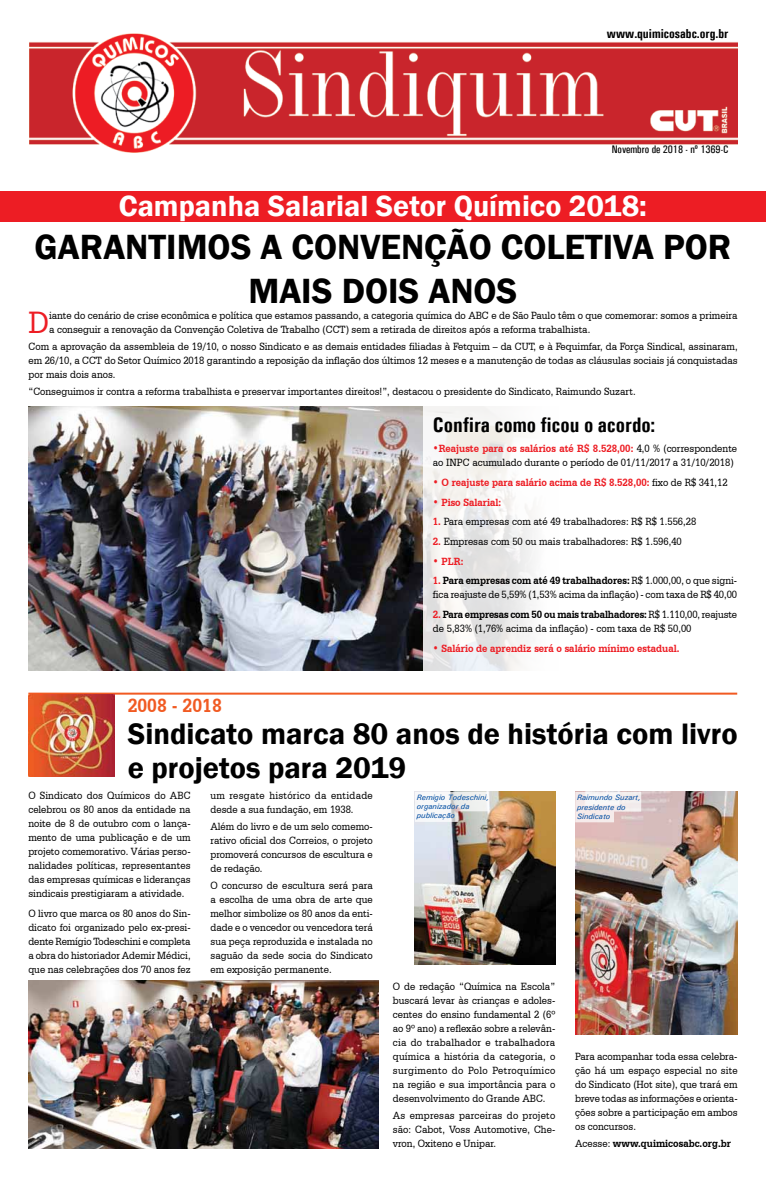
<style>
.page{position:relative;width:766px;height:1191px;background:#fff}
.page>*{position:absolute;margin:0;border:0;box-sizing:border-box;transform-origin:0 0}
.t1{font:600 36px/43.2px "Franklin Gothic";color:#000;text-align:center}
.t2{font:32.5px "Serifa BT";color:#ed1d24;scale:.9 1}
.t3{font:600 30.4px/33.3px "Franklin Gothic";color:#000}
.t4{font:600 30px "Franklin Gothic";color:#fff}
.t5{font:700 condensed 21px "Univers";color:#000}
.t6{font:700 20px "Serifa BT";color:#f15a22;scale:.9 1}
.t7{font:700 condensed 13px "Univers";color:#000}
.t8{font:11px/14px "Serifa BT";color:#000;text-align:justify;scale:.9 1}
.t9{font:700 11px "Serifa BT";color:#ed1d24;scale:.9 1}
.t10{font:11px/14px "Serifa BT";letter-spacing:.025em;color:#000;scale:.9 1}
.t11{font:700 11px "Serifa BT";color:#000;scale:.9 1}
.t12{font:500 condensed 11px "Univers";color:#000}
.t13{font:italic 500 7.8px/9.3px "Univers";color:#034ea2}
.s1{font-weight:700;color:#ed1d24}
.s2{font-weight:400;color:#000}
.s3{font-weight:700}
.s4{font-weight:400}
</style>
<div class="page">
<div style="left:0;top:191px;width:765px;height:30px;background:#ed1d24"></div>
<img style="left:30px;top:33px;width:707px;height:120px">
<hr style="left:28px;top:692px;width:709px;height:2px;background:#f15a22">
<img style="left:29px;top:694px;width:85px;height:82px">
<img style="left:415px;top:792px;width:140px;height:172px">
<img style="left:29px;top:980px;width:349px;height:168px">
<img style="left:575px;top:792px;width:162px;height:242px">
<img style="left:29px;top:407px;width:393px;height:263px">
<svg style="left:422px;top:406px;width:112px;height:265px"></svg>
<svg style="left:415px;top:792px;width:73px;height:30px"></svg>
<svg style="left:575px;top:792px;width:66px;height:30px"></svg>
<p class="t7" style="left:606px;top:26px;width:123px">www.quimicosabc.org.br</p>
<p class="t12" style="left:611px;top:143px;width:118px">Novembro de 2018 - nº 1369-C</p>
<h3 class="t4" style="left:119px;top:188px;width:529px">Campanha Salarial Setor Químico 2018:</h3>
<h1 class="t1" style="left:34px;top:226px;width:698px">Garantimos a Convenção Coletiva por mais DOIS anos</h1>
<h2 class="t2" style="left:29px;top:303px;width:24px">D</h2>
<p class="t8" style="left:49px;top:309px;width:766px">iante do cenário de crise econômica e política que estamos passando, a categoria química do ABC e de São Paulo têm o que comemorar: somos a primeira a conseguir a renovação da Convenção Coletiva de Trabalho (CCT) sem a retirada de direitos após a reforma trabalhista.</p>
<p class="t8" style="left:29px;top:339px;width:789px">Com a aprovação da assembleia de 19/10, o nosso Sindicato e as demais entidades filiadas à Fetquim – da CUT, e à Fequimfar, da Força Sindical, assinaram, em 26/10, a CCT do Setor Químico 2018 garantindo a reposição da inflação dos últimos 12 meses e a manutenção de todas as cláusulas sociais já conquistadas por mais dois anos.</p>
<p class="t8" style="left:29px;top:384px;width:676px">“Conseguimos ir contra a reforma trabalhista e preservar importantes direitos!”, destacou o presidente do Sindicato, Raimundo Suzart.</p>
<h3 class="t5" style="left:433px;top:412px;width:224px">Confira como ficou o acordo:</h3>
<p class="t8" style="left:433px;top:441px;width:339px"><span class="s1">•Reajuste para os salários até R$ 8.528,00:</span> 4,0 % (correspondente ao INPC acumulado durante o período de 01/11/2017 a 31/10/2018)</p>
<p class="t9" style="left:433px;top:475px;width:329px">• O reajuste para salário acima de R$ 8.528,00: <span class="s2">fixo de R$ 341,12</span></p>
<p class="t9" style="left:433px;top:495px;width:77px">• Piso Salarial:</p>
<p class="t8" style="left:433px;top:514px;width:294px"><span class="s1">1.</span> Para empresas com até 49 trabalhadores: R$ R$ 1.556,28</p>
<p class="t8" style="left:433px;top:534px;width:278px"><span class="s1">2.</span> Empresas com 50 ou mais trabalhadores: R$ 1.596,40</p>
<p class="t9" style="left:433px;top:554px;width:35px">• PLR:</p>
<p class="t8" style="left:433px;top:573px;width:339px"><span class="s1">1.</span> <span class="s3">Para empresas com até 49 trabalhadores:</span> R$ 1.000,00, o que signi&shy;fica reajuste de 5,59% (1,53% acima da inflação) - com taxa de R$ 40,00</p>
<p class="t8" style="left:433px;top:607px;width:339px"><span class="s1">2.</span> <span class="s3">Para empresas com 50 ou mais trabalhadores:</span> R$ 1.110,00, reajuste de 5,83% (1,76% acima da inflação) - com taxa de R$ 50,00</p>
<p class="t9" style="left:433px;top:641px;width:275px">• Salário de aprendiz será o salário mínimo estadual.</p>
<h3 class="t6" style="left:128px;top:693px;width:106px">2008 - 2018</h3>
<h3 class="t3" style="left:128px;top:718px;width:611px">Sindicato marca 80 anos de história com livro e projetos para 2019</h3>
<p class="t8" style="left:28px;top:788px;width:182px">O Sindicato dos Químicos do ABC celebrou os 80 anos da entidade na noite de 8 de outubro com o lança&shy;mento de uma publicação e de um projeto comemorativo. Várias perso&shy;nalidades políticas, representantes das empresas químicas e lideranças sindicais prestigiaram a atividade.</p>
<p class="t8" style="left:28px;top:905px;width:182px">O livro que marca os 80 anos do Sin&shy;dicato foi organizado pelo ex-presi&shy;dente Remígio Todeschini e completa a obra do historiador Ademir Médici, que nas celebrações dos 70 anos fez</p>
<p class="t10" style="left:210px;top:788px;width:182px">um resgate histórico da entidade desde a sua fundação, em 1938.</p>
<p class="t8" style="left:210px;top:819px;width:182px">Além do livro e de um selo comemo&shy;rativo oficial dos Correios, o projeto promoverá concursos de escultura e de redação.</p>
<p class="t8" style="left:210px;top:878px;width:182px">O concurso de escultura será para a escolha de uma obra de arte que melhor simbolize os 80 anos da enti&shy;dade e o vencedor ou vencedora terá sua peça reproduzida e instalada no saguão da sede socia do Sindicato em exposição permanente.</p>
<p class="t13" style="left:416px;top:792px;width:74px">Remigio Todeschini, organizador da publicação</p>
<p class="t13" style="left:577px;top:792px;width:65px">Raimundo Suzart, presidente do<br>Sindicato</p>
<p class="t8" style="left:393px;top:979px;width:182px">O de redação “Química na Escola” buscará levar às crianças e adoles&shy;centes do ensino fundamental 2 (6º ao 9º ano) a reflexão sobre a relevân&shy;cia do trabalhador e trabalhadora química a história da categoria, o surgimento do Polo Petroquímico na região e sua importância para o desenvolvimento do Grande ABC.</p>
<p class="t8" style="left:393px;top:1108px;width:182px">As empresas parceiras do projeto são: Cabot, Voss Automotive, Che&shy;vron, Oxiteno e Unipar.</p>
<p class="t8" style="left:575px;top:1049px;width:182px">Para acompanhar toda essa celebra&shy;ção há um espaço especial no site do Sindicato (Hot site), que trará em breve todas as informações e orienta&shy;ções sobre a participação em ambos os concursos.</p>
<p class="t11" style="left:575px;top:1136px;width:174px"><span class="s4">Acesse:</span> www.quimicosabc.org.br</p>
</div>
